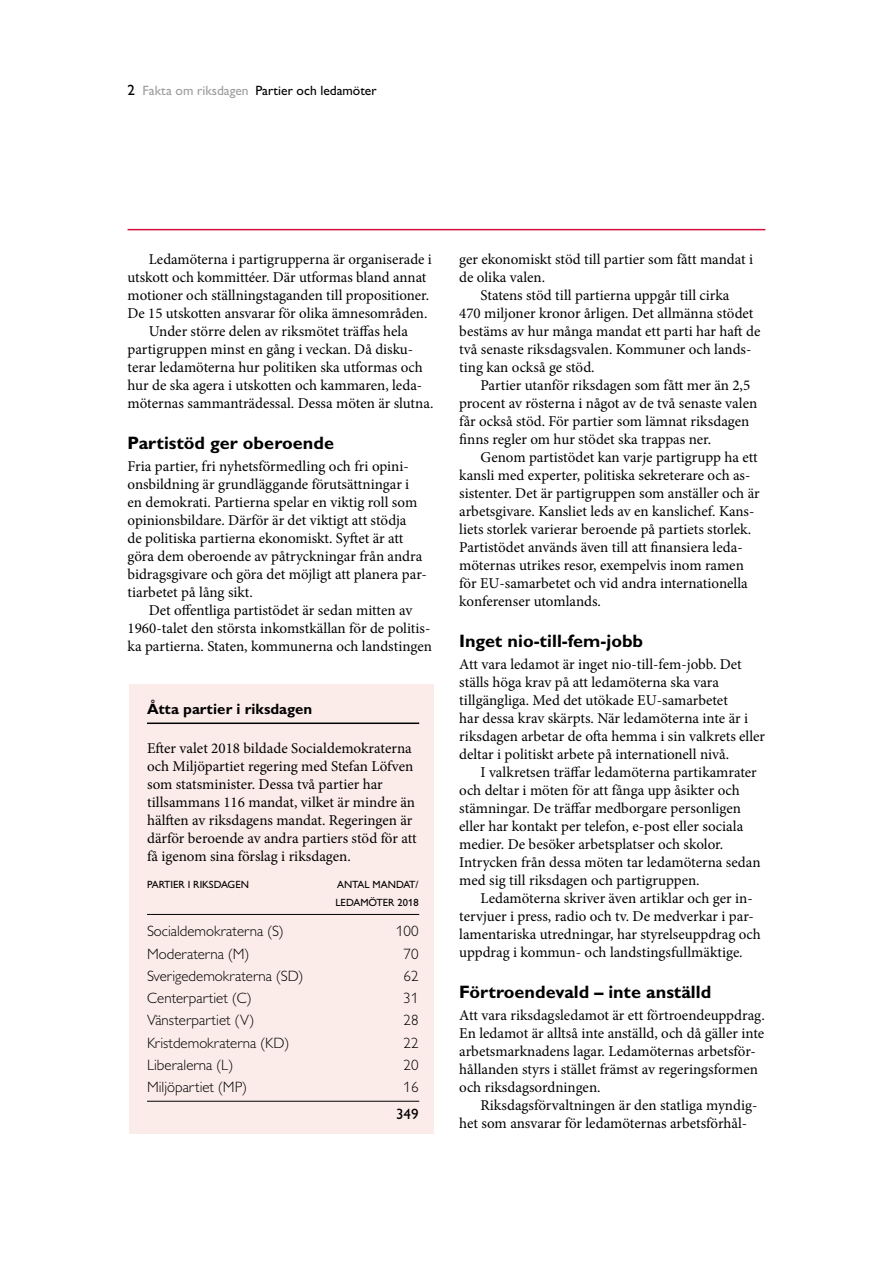
<style>
.page{position:relative;width:893px;height:1263px;background:#fff}
.page>*{position:absolute;margin:0;border:0;box-sizing:border-box;transform-origin:0 0}
.t1{font:700 18px "Gill Sans Profor Riksdagen";color:#000}
.t2{font:15px/18px "Minion Pro";color:#000}
.t3{font:300 15px "Gill Sans Profor Riksdagen";color:#000}
.t4{font:700 15px "Gill Sans Profor Riksdagen";color:#000}
.t5{font:500 15px "Gill Sans Profor Riksdagen";color:#000}
.t6{font:500 13.5px "Gill Sans Profor Riksdagen";color:#000}
.t7{font:500 10.5px/18px "Gill Sans Profor Riksdagen";color:#000}
.s1{font-size:15px}
.s2{color:#9d9d9c}
</style>
<div class="page">
<hr style="left:128px;top:229px;width:637px;height:1px;background:#d60f3c">
<div style="left:129px;top:685px;width:305px;height:449px;background:#fbecea"></div>
<hr style="left:147px;top:722px;width:272px;height:2px;background:#000">
<hr style="left:147px;top:914px;width:272px;height:1px;background:#000">
<hr style="left:147px;top:1101px;width:272px;height:1px;background:#000">
<p class="t6" style="left:128px;top:83px;width:251px"><span class="s1">2</span> <span class="s2">Fakta om riksdagen</span> Partier och ledamöter</p>
<p class="t2" style="left:149px;top:250px;width:285px">Ledamöterna i partigrupperna är organiserade i</p>
<p class="t2" style="left:128px;top:268px;width:300px">utskott och kommittéer. Där utformas bland annat</p>
<p class="t2" style="left:128px;top:286px;width:303px">motioner och ställningstaganden till propositioner.</p>
<p class="t2" style="left:128px;top:304px;width:301px">De 15 utskotten ansvarar för olika ämnesområden.</p>
<p class="t2" style="left:149px;top:322px;width:261px">Under större delen av riksmötet träffas hela</p>
<p class="t2" style="left:128px;top:340px;width:287px">partigruppen minst en gång i veckan. Då disku-</p>
<p class="t2" style="left:128px;top:358px;width:297px">terar ledamöterna hur politiken ska utformas och</p>
<p class="t2" style="left:128px;top:376px;width:296px">hur de ska agera i utskotten och kammaren, leda-</p>
<p class="t2" style="left:128px;top:394px;width:307px">möternas sammanträdessal. Dessa möten är slutna.</p>
<p class="t1" style="left:128px;top:432px;width:208px">Partistöd ger oberoende</p>
<p class="t2" style="left:128px;top:457px;width:301px">Fria partier, fri nyhetsförmedling och fri opini&shy;onsbildning är grundläggande förutsättningar i en demokrati. Partierna spelar en viktig roll som opinionsbildare. Därför är det viktigt att stödja<br>de politiska partierna ekonomiskt. Syftet är att göra dem oberoende av påtryckningar från andra bidragsgivare och göra det möjligt att planera par&shy;tiarbetet på lång sikt.</p>
<p class="t2" style="left:128px;top:601px;width:306px;text-align:center">Det offentliga partistödet är sedan mitten av<br>1960-talet den största inkomstkällan för de politis&shy;ka partierna. Staten, kommunerna och landstingen</p>
<p class="t4" style="left:147px;top:700px;width:167px">Åtta partier i riksdagen</p>
<p class="t2" style="left:147px;top:739px;width:271px">Efter valet 2018 bildade Socialdemokraterna och Miljöpartiet regering med Stefan Löfven som statsminister. Dessa två partier har tillsammans 116 mandat, vilket är mindre än hälften av riksdagens mandat. Regeringen är därför beroende av andra partiers stöd för att få igenom sina förslag i riksdagen.</p>
<p class="t7" style="left:147px;top:875px;width:104px">PARTIER I RIKSDAGEN</p>
<p class="t7" style="left:335px;top:875px;width:85px">ANTAL MANDAT/<br>LEDAMÖTER 2018</p>
<p class="t3" style="left:147px;top:922px;width:138px">Socialdemokraterna (S)</p>
<p class="t3" style="left:396px;top:922px;width:24px">100</p>
<p class="t3" style="left:147px;top:944px;width:104px">Moderaterna (M)</p>
<p class="t3" style="left:404px;top:944px;width:16px">70</p>
<p class="t3" style="left:147px;top:967px;width:158px">Sverigedemokraterna (SD)</p>
<p class="t3" style="left:404px;top:967px;width:16px">62</p>
<p class="t3" style="left:147px;top:989px;width:106px">Centerpartiet (C)</p>
<p class="t3" style="left:404px;top:989px;width:16px">31</p>
<p class="t3" style="left:147px;top:1011px;width:109px">Vänsterpartiet (V)</p>
<p class="t3" style="left:404px;top:1011px;width:16px">28</p>
<p class="t3" style="left:147px;top:1033px;width:144px">Kristdemokraterna (KD)</p>
<p class="t3" style="left:404px;top:1033px;width:16px">22</p>
<p class="t3" style="left:147px;top:1056px;width:88px">Liberalerna (L)</p>
<p class="t3" style="left:404px;top:1056px;width:16px">20</p>
<p class="t3" style="left:147px;top:1078px;width:102px">Miljöpartiet (MP)</p>
<p class="t3" style="left:404px;top:1078px;width:16px">16</p>
<p class="t5" style="left:396px;top:1104px;width:24px">349</p>
<p class="t2" style="left:459px;top:250px;width:295px">ger ekonomiskt stöd till partier som fått mandat i</p>
<p class="t2" style="left:459px;top:268px;width:87px">de olika valen.</p>
<p class="t2" style="left:480px;top:286px;width:250px">Statens stöd till partierna uppgår till cirka</p>
<p class="t2" style="left:459px;top:304px;width:296px">470 miljoner kronor årligen. Det allmänna stödet</p>
<p class="t2" style="left:459px;top:322px;width:303px">bestäms av hur många mandat ett parti har haft de</p>
<p class="t2" style="left:459px;top:340px;width:294px">två senaste riksdagsvalen. Kommuner och lands-</p>
<p class="t2" style="left:459px;top:358px;width:137px">ting kan också ge stöd.</p>
<p class="t2" style="left:480px;top:376px;width:271px">Partier utanför riksdagen som fått mer än 2,5</p>
<p class="t2" style="left:459px;top:394px;width:299px">procent av rösterna i något av de två senaste valen</p>
<p class="t2" style="left:459px;top:412px;width:292px">får också stöd. För partier som lämnat riksdagen</p>
<p class="t2" style="left:459px;top:430px;width:254px">finns regler om hur stödet ska trappas ner.</p>
<p class="t2" style="left:480px;top:448px;width:279px">Genom partistödet kan varje partigrupp ha ett</p>
<p class="t2" style="left:459px;top:466px;width:293px">kansli med experter, politiska sekreterare och as-</p>
<p class="t2" style="left:459px;top:484px;width:302px">sistenter. Det är partigruppen som anställer och är</p>
<p class="t2" style="left:459px;top:502px;width:297px">arbetsgivare. Kansliet leds av en kanslichef. Kans-</p>
<p class="t2" style="left:459px;top:520px;width:293px">liets storlek varierar beroende på partiets storlek.</p>
<p class="t2" style="left:459px;top:538px;width:285px">Partistödet används även till att finansiera leda-</p>
<p class="t2" style="left:459px;top:556px;width:286px">möternas utrikes resor, exempelvis inom ramen</p>
<p class="t2" style="left:459px;top:574px;width:290px">för EU-samarbetet och vid andra internationella</p>
<p class="t2" style="left:459px;top:592px;width:143px">konferenser utomlands.</p>
<p class="t1" style="left:459px;top:629px;width:185px">Inget nio-till-fem-jobb</p>
<p class="t2" style="left:459px;top:655px;width:307px">Att vara ledamot är inget nio-till-fem-jobb. Det ställs höga krav på att ledamöterna ska vara tillgängliga. Med det utökade EU-samarbetet<br>har dessa krav skärpts. När ledamöterna inte är i riksdagen arbetar de ofta hemma i sin valkrets eller deltar i politiskt arbete på internationell nivå.</p>
<p class="t2" style="left:459px;top:763px;width:303px;text-indent:21px">I valkretsen träffar ledamöterna partikamrater och deltar i möten för att fånga upp åsikter och stämningar. De träffar medborgare personligen eller har kontakt per telefon, e-post eller sociala medier. De besöker arbetsplatser och skolor.<br>Intrycken från dessa möten tar ledamöterna sedan med sig till riksdagen och partigruppen.</p>
<p class="t2" style="left:459px;top:889px;width:303px;text-indent:21px">Ledamöterna skriver även artiklar och ger in&shy;tervjuer i press, radio och tv. De medverkar i par&shy;lamentariska utredningar, har styrelseuppdrag och uppdrag i kommun- och landstingsfullmäktige.</p>
<p class="t1" style="left:459px;top:981px;width:253px">Förtroendevald – inte anställd</p>
<p class="t2" style="left:459px;top:1006px;width:307px">Att vara riksdagsledamot är ett förtroendeuppdrag.<br>En ledamot är alltså inte anställd, och då gäller inte arbetsmarknadens lagar. Ledamöternas arbetsför&shy;hållanden styrs i stället främst av regeringsformen och riksdagsordningen.</p>
<p class="t2" style="left:459px;top:1096px;width:300px;text-indent:21px">Riksdagsförvaltningen är den statliga myndig&shy;het som ansvarar för ledamöternas arbetsförhål-</p>
</div>
